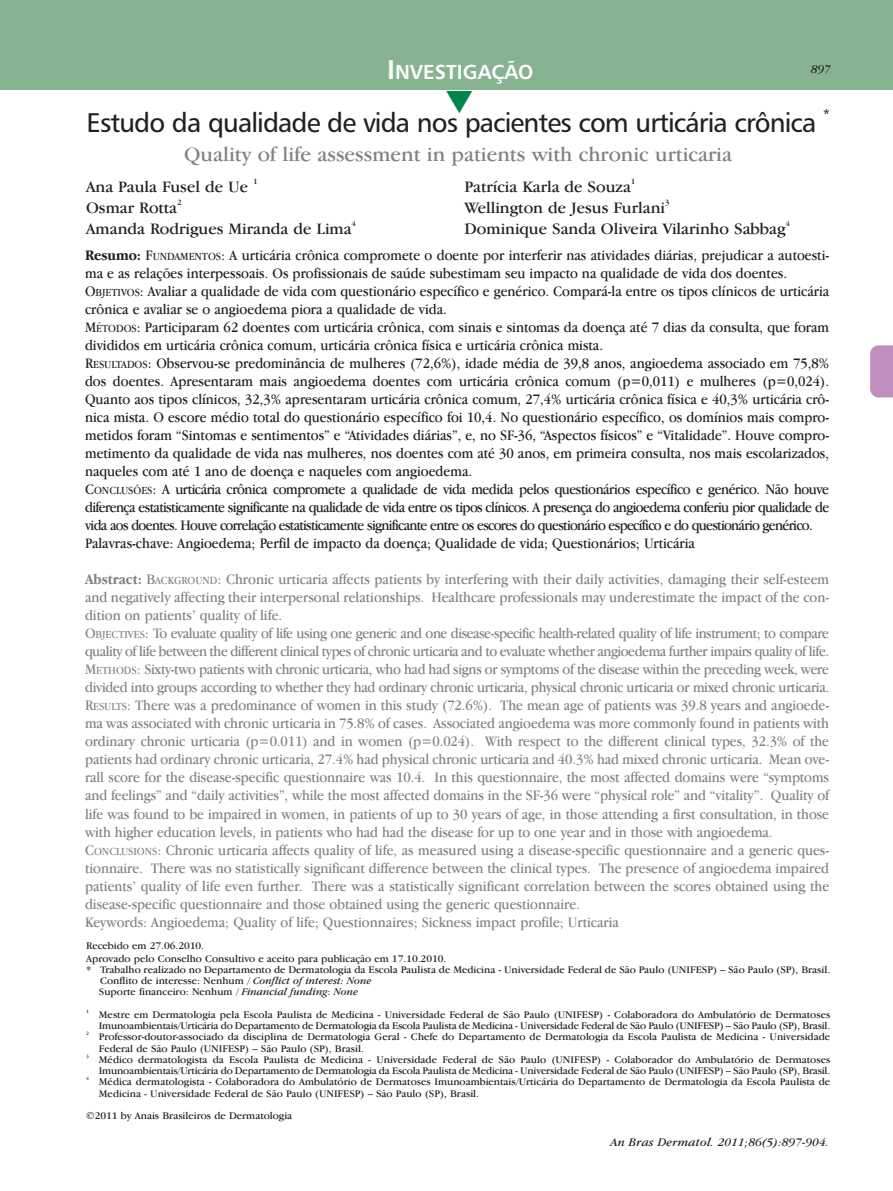
<style>
.page{position:relative;width:893px;height:1191px;background:#fff}
.page>*{position:absolute;margin:0;border:0;box-sizing:border-box;transform-origin:0 0}
.t1{font:27px "Humanist 777 BT Roman B";letter-spacing:-.035em;color:#231f20}
.t2{font:21px "Garamond IT Cby BT";color:#808285}
.t3{font:20.25px "Humanist 777 BT Bold B";color:#fff}
.t4{font:16.5px "Garamond IT Cby BT";color:#231f20}
.t5{font:15px/18px "Garamond IT Cby BT";letter-spacing:-.005em;color:#808285;scale:.9 1}
.t6{font:15px/18px "Garamond IT Cby BT";color:#231f20;scale:.9 1}
.t7{font:13.5px "Humanist 777 BT Roman B";color:#231f20}
.t8{font:italic 12px "Garamond IT Cby BT";letter-spacing:.015em;color:#231f20}
.t9{font:10.5px/11.2px "Garamond IT Cby BT";color:#231f20}
.t10{font:8.25px "Garamond IT Cby BT";color:#231f20}
.t11{font:5.25px "Garamond IT Cby BT";color:#231f20}
.s1{font-size:27px}
.s2{font-weight:700}
.s3{font-size:11.25px}
.s4{font-style:italic}
</style>
<div class="page">
<svg style="left:870px;top:345px;width:23px;height:52px"></svg>
<div style="left:0;top:0;width:893px;height:90px;background:#87b392"></div>
<h3 class="t3" style="left:387px;top:63px;width:148px"><span class="s1">I</span>NVESTIGAÇÃO</h3>
<p class="t8" style="left:811px;top:65px;width:21px">897</p>
<h1 class="t1" style="left:87px;top:112px;width:731px">Estudo da qualidade de vida nos pacientes com urticária crônica</h1>
<p class="t7" style="left:823px;top:109px;width:8px">*</p>
<h2 class="t2" style="left:184px;top:146px;width:549px">Quality of life assessment in patients with chronic urticaria</h2>
<p class="t4" style="left:86px;top:180px;width:163px">Ana Paula Fusel de Ue</p>
<p class="t10" style="left:253px;top:179px;width:6px">1</p>
<p class="t4" style="left:465px;top:180px;width:168px">Patrícia Karla de Souza</p>
<p class="t10" style="left:631px;top:179px;width:6px">1</p>
<p class="t4" style="left:86px;top:201px;width:93px">Osmar Rotta</p>
<p class="t10" style="left:177px;top:200px;width:6px">2</p>
<p class="t4" style="left:465px;top:201px;width:202px">Wellington de Jesus Furlani</p>
<p class="t10" style="left:665px;top:200px;width:6px">3</p>
<p class="t4" style="left:86px;top:222px;width:267px">Amanda Rodrigues Miranda de Lima</p>
<p class="t10" style="left:352px;top:221px;width:6px">4</p>
<p class="t4" style="left:465px;top:222px;width:322px">Dominique Sanda Oliveira Vilarinho Sabbag</p>
<p class="t10" style="left:786px;top:221px;width:6px">4</p>
<p class="t6" style="left:85px;top:248px;width:828px"><span class="s2">Resumo:</span> F<span class="s3">UNDAMENTOS</span>: A urticária crônica compromete o doente por interferir nas atividades diárias, prejudicar a autoesti&shy;ma e as relações interpessoais. Os profissionais de saúde subestimam seu impacto na qualidade de vida dos doentes.<br>O<span class="s3">BJETIVOS</span>: Avaliar a qualidade de vida com questionário específico e genérico. Compará-la entre os tipos clínicos de urticária crônica e avaliar se o angioedema piora a qualidade de vida.<br>M<span class="s3">ÉTODOS</span>: Participaram 62 doentes com urticária crônica, com sinais e sintomas da doença até 7 dias da consulta, que foram divididos em urticária crônica comum, urticária crônica física e urticária crônica mista.<br>R<span class="s3">ESULTADOS</span>: Observou-se predominância de mulheres (72,6%), idade média de 39,8 anos, angioedema associado em 75,8% dos doentes. Apresentaram mais angioedema doentes com urticária crônica comum (p=0,011) e mulheres (p=0,024).<br>Quanto aos tipos clínicos, 32,3% apresentaram urticária crônica comum, 27,4% urticária crônica física e 40,3% urticária crô&shy;nica mista. O escore médio total do questionário específico foi 10,4. No questionário específico, os domínios mais compro&shy;metidos foram “Sintomas e sentimentos” e “Atividades diárias”, e, no SF-36, “Aspectos físicos” e “Vitalidade”. Houve compro&shy;metimento da qualidade de vida nas mulheres, nos doentes com até 30 anos, em primeira consulta, nos mais escolarizados, naqueles com até 1 ano de doença e naqueles com angioedema.<br>C<span class="s3">ONCLUSÕES</span>: A urticária crônica compromete a qualidade de vida medida pelos questionários específico e genérico. Não houve diferença estatisticamente significante na qualidade de vida entre os tipos clínicos. A presença do angioedema conferiu pior qualidade de vida aos doentes. Houve correlação estatisticamente significante entre os escores do questionário específico e do questionário genérico.<br>Palavras-chave: Angioedema; Perfil de impacto da doença; Qualidade de vida; Questionários; Urticária</p>
<p class="t5" style="left:85px;top:572px;width:828px"><span class="s2">Abstract:</span> B<span class="s3">ACKGROUND</span>: Chronic urticaria affects patients by interfering with their daily activities, damaging their self-esteem and negatively affecting their interpersonal relationships. Healthcare professionals may underestimate the impact of the con&shy;dition on patients’ quality of life.<br>O<span class="s3">BJECTIVES</span>: To evaluate quality of life using one generic and one disease-specific health-related quality of life instrument; to compare quality of life between the different clinical types of chronic urticaria and to evaluate whether angioedema further impairs quality of life.<br>M<span class="s3">ETHODS</span>: Sixty-two patients with chronic urticaria, who had had signs or symptoms of the disease within the preceding week, were divided into groups according to whether they had ordinary chronic urticaria, physical chronic urticaria or mixed chronic urticaria.<br>R<span class="s3">ESULTS</span>: There was a predominance of women in this study (72.6%). The mean age of patients was 39.8 years and angioede&shy;ma was associated with chronic urticaria in 75.8% of cases. Associated angioedema was more commonly found in patients with ordinary chronic urticaria (p=0.011) and in women (p=0.024). With respect to the different clinical types, 32.3% of the patients had ordinary chronic urticaria, 27.4% had physical chronic urticaria and 40.3% had mixed chronic urticaria. Mean ove&shy;rall score for the disease-specific questionnaire was 10.4. In this questionnaire, the most affected domains were “symptoms and feelings” and “daily activities”, while the most affected domains in the SF-36 were “physical role” and “vitality”. Quality of life was found to be impaired in women, in patients of up to 30 years of age, in those attending a first consultation, in those with higher education levels, in patients who had had the disease for up to one year and in those with angioedema.<br>C<span class="s3">ONCLUSIONS</span>: Chronic urticaria affects quality of life, as measured using a disease-specific questionnaire and a generic ques&shy;tionnaire. There was no statistically significant difference between the clinical types. The presence of angioedema impaired patients’ quality of life even further. There was a statistically significant correlation between the scores obtained using the disease-specific questionnaire and those obtained using the generic questionnaire.<br>Keywords: Angioedema; Quality of life; Questionnaires; Sickness impact profile; Urticaria</p>
<p class="t9" style="left:86px;top:940px;width:362px;line-height:12.6px">Recebido em 27.06.2010.<br>Aprovado pelo Conselho Consultivo e aceito para publicação em 17.10.2010.</p>
<p class="t9" style="left:99px;top:964px;width:733px;text-indent:-13px">* Trabalho realizado no Departamento de Dermatologia da Escola Paulista de Medicina - Universidade Federal de São Paulo (UNIFESP) – São Paulo (SP), Brasil.<br>Conflito de interesse: Nenhum / <span class="s4">Conflict of interest: None<br></span>Suporte financeiro: Nenhum / <span class="s4">Financial funding</span>: <span class="s4">None</span></p>
<p class="t11" style="left:86px;top:1009px;width:4px">1</p>
<p class="t9" style="left:99px;top:1009px;width:733px">Mestre em Dermatologia pela Escola Paulista de Medicina - Universidade Federal de São Paulo (UNIFESP) - Colaboradora do Ambulatório de Dermatoses<br>Imunoambientais/Urticária do Departamento de Dermatologia da Escola Paulista de Medicina - Universidade Federal de São Paulo (UNIFESP) – São Paulo (SP), Brasil.</p>
<p class="t11" style="left:86px;top:1031px;width:4px">2</p>
<p class="t9" style="left:99px;top:1032px;width:733px">Professor-doutor-associado da disciplina de Dermatologia Geral - Chefe do Departamento de Dermatologia da Escola Paulista de Medicina - Universidade<br>Federal de São Paulo (UNIFESP) – São Paulo (SP), Brasil.</p>
<p class="t11" style="left:86px;top:1054px;width:4px">3</p>
<p class="t9" style="left:99px;top:1054px;width:733px">Médico dermatologista da Escola Paulista de Medicina - Universidade Federal de São Paulo (UNIFESP) - Colaborador do Ambulatório de Dermatoses<br>Imunoambientais/Urticária do Departamento de Dermatologia da Escola Paulista de Medicina - Universidade Federal de São Paulo (UNIFESP) – São Paulo (SP), Brasil.</p>
<p class="t11" style="left:86px;top:1076px;width:4px">4</p>
<p class="t9" style="left:99px;top:1077px;width:733px">Médica dermatologista - Colaboradora do Ambulatório de Dermatoses Imunoambientais/Urticária do Departamento de Dermatologia da Escola Paulista de<br>Medicina - Universidade Federal de São Paulo (UNIFESP) – São Paulo (SP), Brasil.</p>
<p class="t9" style="left:86px;top:1111px;width:208px">©2011 by Anais Brasileiros de Dermatologia</p>
<p class="t8" style="left:610px;top:1137px;width:220px">An Bras Dermatol. 2011;86(5):897-904.</p>
</div>
